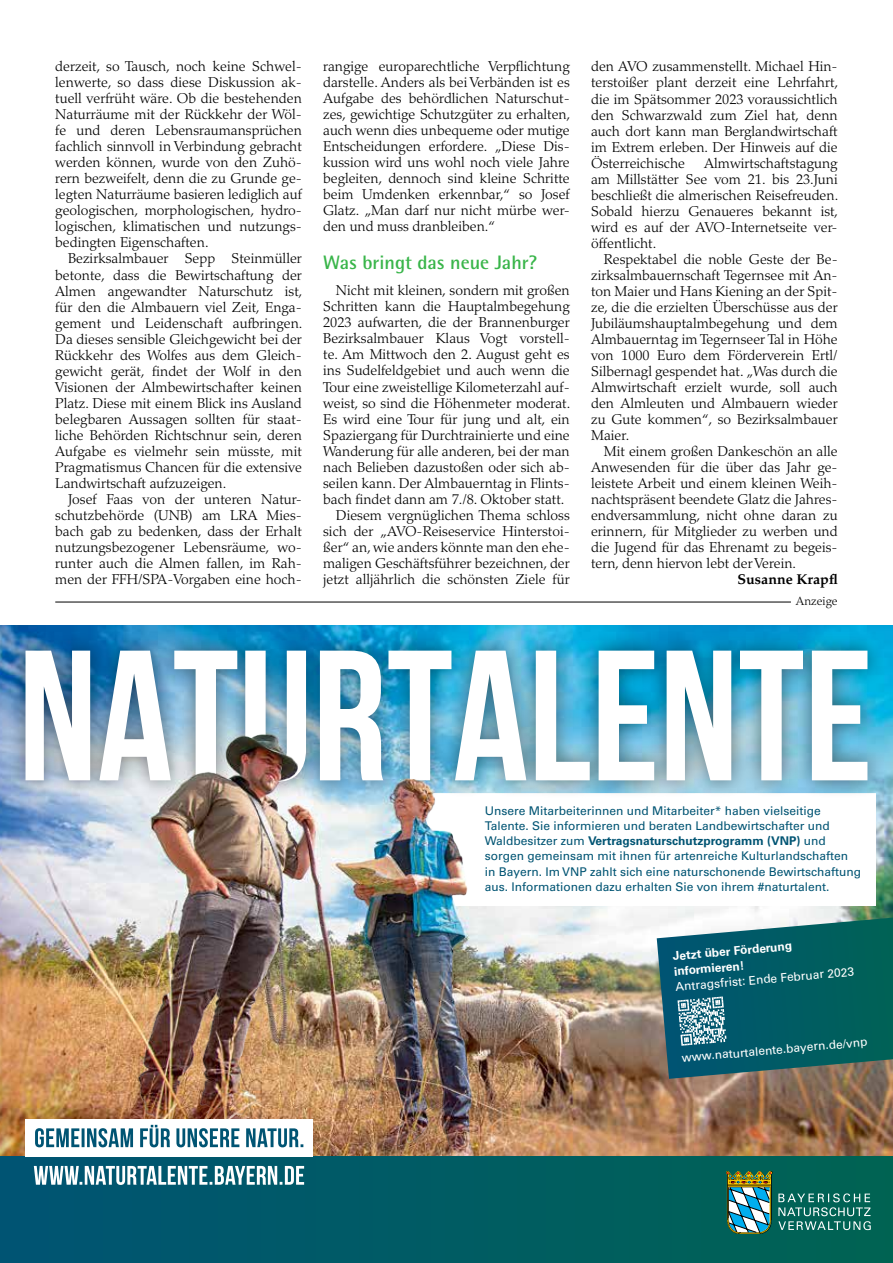
<style>
.page{position:relative;width:893px;height:1263px;background:#fff}
.page>*{position:absolute;margin:0;border:0;box-sizing:border-box;transform-origin:0 0}
.t1{font:700 19.5px "Rotis Semi Sans Std";color:#39b54a}
.t2{font:300 14.25px/16px "Palatino LT Std";color:#000;text-align:justify}
.t3{font:700 14.25px "Palatino LT Std";color:#000}
.t4{font:12px/15.3px "Univers LT Pro 55 Roman";color:#005473}
.t5{font:12px "Univers LT Pro 55 Roman";color:#fff}
.t6{font:700 12px "Univers LT Pro 65";color:#005473}
.t7{font:700 12px/15.5px "Univers LT Pro 65";color:#fff}
.t8{font:300 12px "Palatino LT Std";color:#000}
.s1{font-family:"Univers LT Pro 55 Roman";font-weight:400}
</style>
<div class="page">
<img style="left:0;top:625px;width:893px;height:532px">
<svg style="left:516px;top:801px;width:360px;height:105px"></svg>
<svg style="left:657px;top:918px;width:236px;height:161px;background:#216b71"></svg>
<div style="left:6px;top:631px;width:880px;height:170px;background:#000;opacity:.5"></div>
<svg style="left:26px;top:651px;width:841px;height:131px"></svg>
<img style="left:26px;top:662px;width:490px;height:495px">
<div style="left:0;top:1157px;width:893px;height:106px;background:linear-gradient(to right,#005474,#006353)"></div>
<div style="left:26px;top:1119px;width:287px;height:38px;background:#fff"></div>
<svg style="left:35px;top:1125px;width:268px;height:22px"></svg>
<svg style="left:34px;top:1166px;width:270px;height:19px"></svg>
<img style="left:726px;top:1171px;width:47px;height:63px">
<svg style="left:778px;top:1193px;width:93px;height:46px;background:#2a7b71"></svg>
<hr style="left:55px;top:602px;width:736px;height:1px;background:#000">
<p class="t2" style="left:55px;top:59px;width:248px">derzeit, so Tausch, noch keine Schwel&shy;lenwerte, so dass diese Diskussion ak&shy;tuell verfrüht wäre. Ob die bestehenden Naturräume mit der Rückkehr der Wöl&shy;fe und deren Lebensraumansprüchen fachlich sinnvoll in Verbindung gebracht werden können, wurde von den Zuhö&shy;rern bezweifelt, denn die zu Grunde ge&shy;legten Naturräume basieren lediglich auf geologischen, morphologischen, hydro&shy;logischen, klimatischen und nutzungs&shy;bedingten Eigenschaften.</p>
<p class="t2" style="left:55px;top:251px;width:249px;text-indent:13px">Bezirksalmbauer Sepp Steinmüller betonte, dass die Bewirtschaftung der Almen angewandter Naturschutz ist, für den die Almbauern viel Zeit, Enga&shy;gement und Leidenschaft aufbringen.<br>Da dieses sensible Gleichgewicht bei der Rückkehr des Wolfes aus dem Gleich&shy;gewicht gerät, findet der Wolf in den Visionen der Almbewirtschafter keinen Platz. Diese mit einem Blick ins Ausland belegbaren Aussagen sollten für staat&shy;liche Behörden Richtschnur sein, deren Aufgabe es vielmehr sein müsste, mit Pragmatismus Chancen für die extensive Landwirtschaft aufzuzeigen.</p>
<p class="t2" style="left:55px;top:491px;width:248px;text-indent:13px">Josef Faas von der unteren Natur&shy;schutzbehörde (UNB) am LRA Mies&shy;bach gab zu bedenken, dass der Erhalt nutzungsbezogener Lebensräume, wo&shy;runter auch die Almen fallen, im Rah&shy;men der FFH/SPA-Vorgaben eine hoch-</p>
<p class="t2" style="left:323px;top:59px;width:249px">rangige europarechtliche Verpflichtung darstelle. Anders als bei Verbänden ist es Aufgabe des behördlichen Naturschut&shy;zes, gewichtige Schutzgüter zu erhalten, auch wenn dies unbequeme oder mutige Entscheidungen erfordere. „Diese Dis&shy;kussion wird uns wohl noch viele Jahre begleiten, dennoch sind kleine Schritte beim Umdenken erkennbar,“ so Josef Glatz. „Man darf nur nicht mürbe wer&shy;den und muss dranbleiben.“</p>
<h1 class="t1" style="left:323px;top:251px;width:216px">Was bringt das neue Jahr?</h1>
<p class="t2" style="left:336px;top:283px;width:235px">Nicht mit kleinen, sondern mit großen</p>
<p class="t2" style="left:323px;top:299px;width:248px">Schritten kann die Hauptalmbegehung</p>
<p class="t2" style="left:323px;top:315px;width:248px">2023 aufwarten, die der Brannenburger</p>
<p class="t2" style="left:323px;top:331px;width:248px">Bezirksalmbauer Klaus Vogt vorstell-</p>
<p class="t2" style="left:323px;top:347px;width:248px">te. Am Mittwoch den 2. August geht es</p>
<p class="t2" style="left:323px;top:363px;width:248px">ins Sudelfeldgebiet und auch wenn die</p>
<p class="t2" style="left:323px;top:379px;width:248px">Tour eine zweistellige Kilometerzahl auf-</p>
<p class="t2" style="left:323px;top:395px;width:249px">weist, so sind die Höhenmeter moderat.</p>
<p class="t2" style="left:323px;top:411px;width:248px">Es wird eine Tour für jung und alt, ein</p>
<p class="t2" style="left:323px;top:427px;width:248px">Spaziergang für Durchtrainierte und eine</p>
<p class="t2" style="left:323px;top:443px;width:248px">Wanderung für alle anderen, bei der man</p>
<p class="t2" style="left:323px;top:459px;width:248px">nach Belieben dazustoßen oder sich ab-</p>
<p class="t2" style="left:323px;top:475px;width:248px">seilen kann. Der Almbauerntag in Flints-</p>
<p class="t2" style="left:323px;top:491px;width:243px">bach findet dann am 7./8. Oktober statt.</p>
<p class="t2" style="left:336px;top:507px;width:235px">Diesem vergnüglichen Thema schloss</p>
<p class="t2" style="left:323px;top:523px;width:248px">sich der „AVO-Reiseservice Hinterstoi-</p>
<p class="t2" style="left:323px;top:539px;width:248px">ßer“ an, wie anders könnte man den ehe-</p>
<p class="t2" style="left:323px;top:555px;width:248px">maligen Geschäftsführer bezeichnen, der</p>
<p class="t2" style="left:323px;top:571px;width:248px">jetzt alljährlich die schönsten Ziele für</p>
<p class="t2" style="left:591px;top:59px;width:249px">den AVO zusammenstellt. Michael Hin&shy;terstoißer plant derzeit eine Lehrfahrt, die im Spätsommer 2023 voraussichtlich den Schwarzwald zum Ziel hat, denn auch dort kann man Berglandwirtschaft im Extrem erleben. Der Hinweis auf die Österreichische</p>
<p class="t2" style="left:591px;top:155px;width:249px;text-indent:113px">Almwirtschaftstagung am Millstätter See vom 21. bis 23.Juni beschließt die almerischen Reisefreuden.<br>Sobald hierzu Genaueres bekannt ist, wird es auf der AVO-Internetseite ver&shy;öffentlicht.</p>
<p class="t2" style="left:591px;top:251px;width:248px;text-indent:13px">Respektabel die noble Geste der Be&shy;zirksalmbauernschaft Tegernsee mit An&shy;ton Maier und Hans Kiening an der Spit&shy;ze, die die erzielten Überschüsse aus der Jubiläumshauptalmbegehung und dem Almbauerntag im Tegernseer Tal in Höhe von 1000 Euro dem Förderverein Ertl/ Silbernagl gespendet hat. „Was durch die Almwirtschaft erzielt wurde, soll auch den Almleuten und Almbauern wieder zu Gute kommen“, so Bezirksalmbauer Maier.</p>
<p class="t2" style="left:591px;top:443px;width:248px;text-indent:13px">Mit einem großen Dankeschön an alle Anwesenden für die über das Jahr ge&shy;leistete Arbeit und einem kleinen Weih&shy;nachtspräsent beendete Glatz die Jahres&shy;endversammlung, nicht ohne daran zu erinnern, für Mitglieder zu werben und die Jugend für das Ehrenamt zu begeis&shy;tern, denn hiervon lebt der Verein.</p>
<p class="t3" style="left:737px;top:570px;width:102px">Susanne Krapfl</p>
<p class="t8" style="left:796px;top:594px;width:43px">Anzeige</p>
<p class="t4" style="left:485px;top:803px;width:347px">Unsere Mitarbeiterinnen und Mitarbeiter* haben vielseitige<br>Talente. Sie informieren und beraten Landbewirtschafter und</p>
<p class="t6" style="left:485px;top:834px;width:342px"><span class="s1">Waldbesitzer zum</span> Vertragsnaturschutzprogramm (VNP) <span class="s1">und</span></p>
<p class="t4" style="left:485px;top:848px;width:378px">sorgen gemeinsam mit ihnen für artenreiche Kulturlandschaften in Bayern. Im VNP zahlt sich eine naturschonende Bewirtschaftung aus. Informationen dazu erhalten Sie von ihrem #naturtalent.</p>
<p class="t7" style="left:672px;top:948px;width:121px;rotate:-5deg">Jetzt über Förderung informieren!</p>
<p class="t5" style="left:675px;top:979px;width:181px;rotate:-5deg">Antragsfrist: Ende Februar 2023</p>
<p class="t5" style="left:681px;top:1050px;width:188px;rotate:-5deg">www.naturtalente.bayern.de/vnp</p>
</div>
